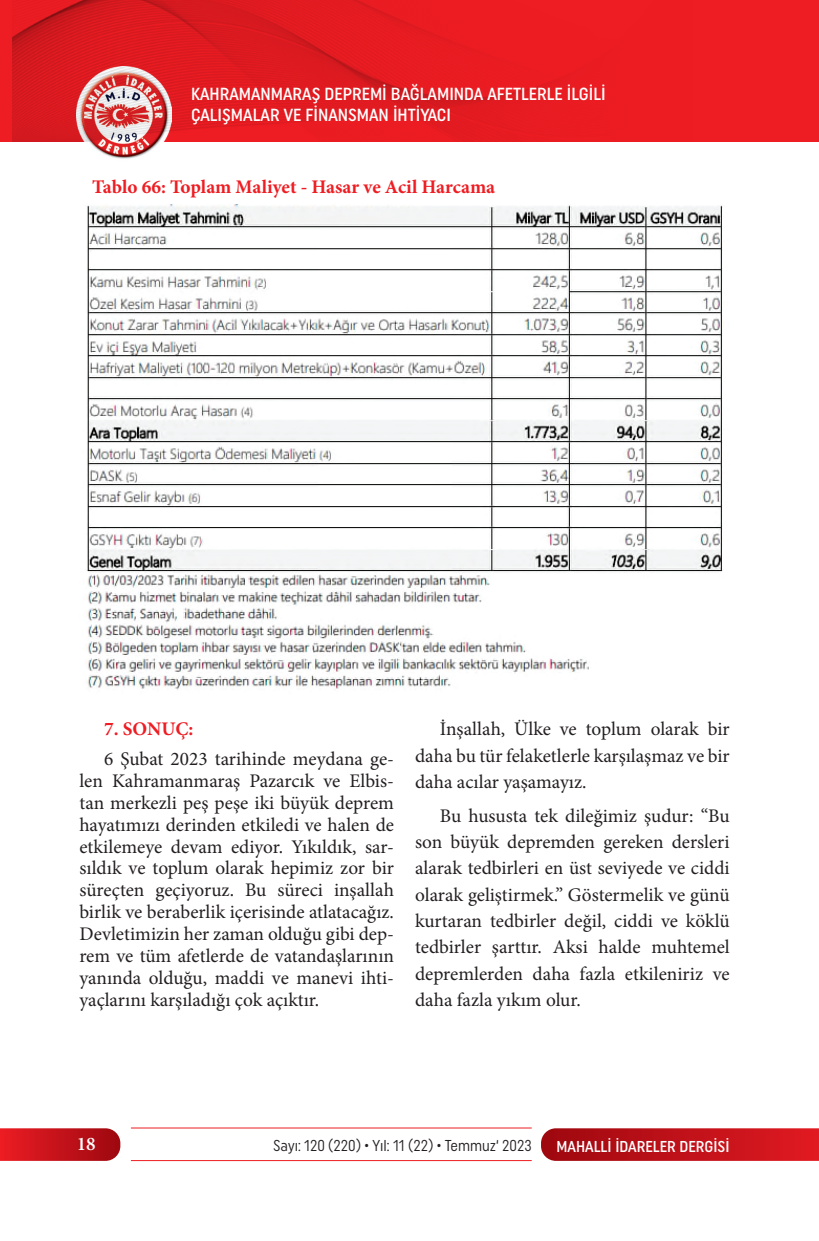
<style>
.page{position:relative;width:819px;height:1241px;background:#fff}
.page>*{position:absolute;margin:0;border:0;box-sizing:border-box;transform-origin:0 0}
.t1{font:700 19.6px "Times New Roman";letter-spacing:.005em;color:#231f20}
.t2{font:19.25px/21.9px "Minion Pro";color:#231f20;text-align:justify}
.t3{font:700 19.25px "Minion Pro";letter-spacing:-.005em;color:#ee1d23}
.t4{font:600 19.25px "Minion Pro";color:#fff}
.t5{font:500 17.5px/21px "Uniform Condensed";color:#fff}
.t6{font:15.75px "Uniform Condensed";color:#231f20;scale:.95 1}
.t7{font:500 15.75px "Uniform Condensed";color:#fff}
</style>
<div class="page">
<svg style="left:541px;top:1128px;width:278px;height:32px;background:#c0151d"></svg>
<svg style="left:0;top:1128px;width:120px;height:32px;background:#c61920"></svg>
<hr style="left:131px;top:1127px;width:400px;height:1px;background:#ee1d23">
<hr style="left:131px;top:1159px;width:400px;height:1px;background:#ee1d23">
<div style="left:0;top:0;width:819px;height:141px;background:#ee1d23"></div>
<img style="left:76px;top:141px;width:96px;height:18px">
<img style="left:13px;top:0;width:550px;height:141px">
<img style="left:86px;top:205px;width:637px;height:485px">
<p class="t5" style="left:191px;top:83px;width:416px">KAHRAMANMARAŞ DEPREMİ BAĞLAMINDA AFETLERLE İLGİLİ<br>ÇALIŞMALAR VE FİNANSMAN İHTİYACI</p>
<p class="t3" style="left:92px;top:173px;width:404px">Tablo 66: Toplam Maliyet - Hasar ve Acil Harcama</p>
<p class="t3" style="left:104px;top:715px;width:91px">7. SONUÇ:</p>
<p class="t2" style="left:79px;top:747px;width:316px;text-indent:25px">6 Şubat 2023 tarihinde meydana ge&shy;len Kahramanmaraş Pazarcık ve Elbis&shy;tan merkezli peş peşe iki büyük deprem hayatımızı derinden etkiledi ve halen de etkilemeye devam ediyor. Yıkıldık, sar&shy;sıldık ve toplum olarak hepimiz zor bir süreçten geçiyoruz. Bu süreci inşallah birlik ve beraberlik içerisinde atlatacağız.<br>Devletimizin her zaman olduğu gibi dep&shy;rem ve tüm afetlerde de vatandaşlarının yanında olduğu, maddi ve manevi ihti&shy;yaçlarını karşıladığı çok açıktır.</p>
<p class="t1" style="left:51px;top:786px;width:59px">Sonuç:</p>
<p class="t2" style="left:415px;top:716px;width:316px;line-height:26.2px;text-indent:25px">İnşallah, Ülke ve toplum olarak bir daha bu tür felaketlerle karşılaşmaz ve bir daha acılar yaşamayız.</p>
<p class="t2" style="left:415px;top:802px;width:316px;line-height:26.2px;text-indent:25px">Bu hususta tek dileğimiz şudur: “Bu son büyük depremden gereken dersleri alarak tedbirleri en üst seviyede ve ciddi olarak geliştirmek.” Göstermelik ve günü kurtaran tedbirler değil, ciddi ve köklü tedbirler şarttır. Aksi halde muhtemel depremlerden daha fazla etkileniriz ve daha fazla yıkım olur.</p>
<p class="t4" style="left:77px;top:1130px;width:20px">18</p>
<p class="t6" style="left:273px;top:1136px;width:274px">Sayı: 120 (220) • Yıl: 11 (22) • Temmuz‘ 2023</p>
<p class="t7" style="left:556px;top:1136px;width:175px">MAHALLİ İDARELER DERGİSİ</p>
</div>
